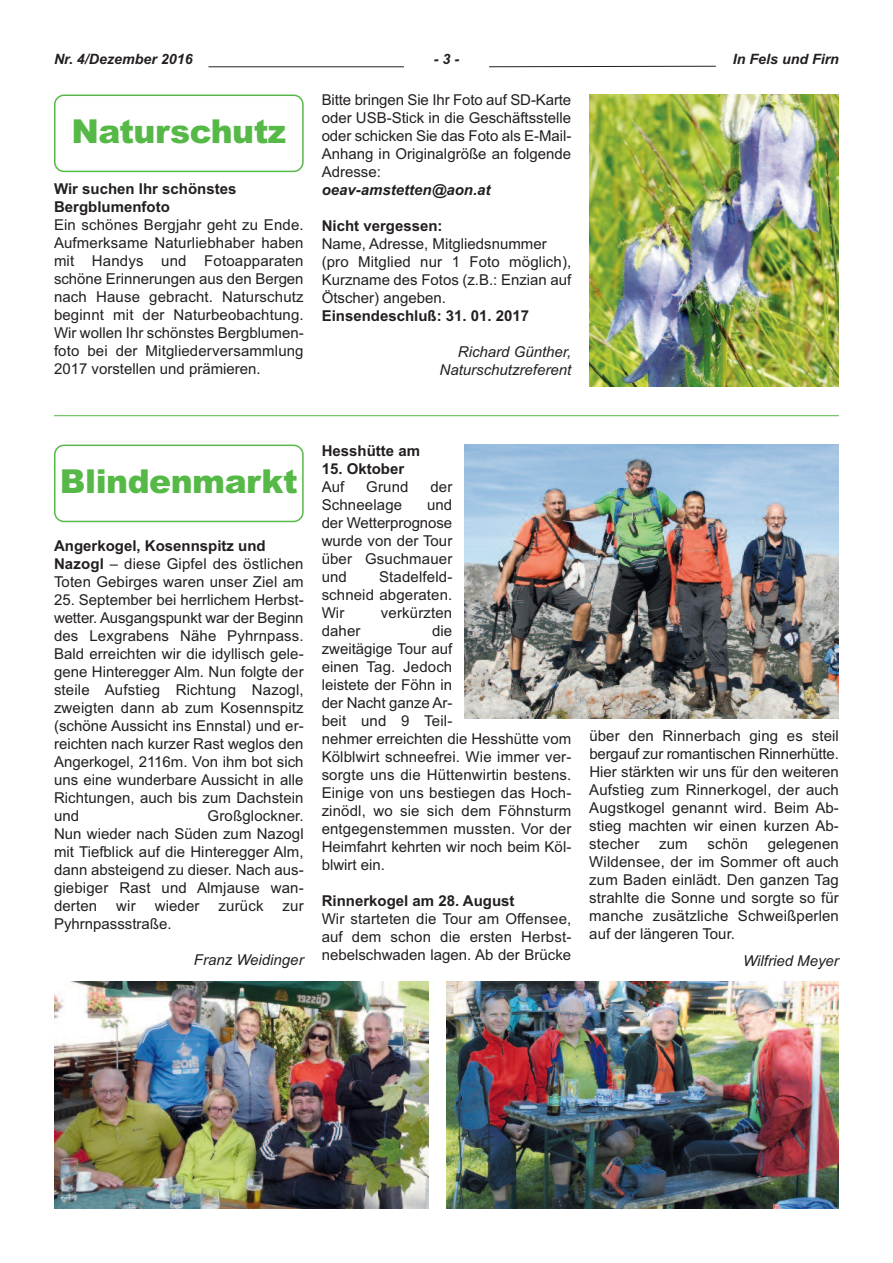
<style>
.page{position:relative;width:893px;height:1263px;background:#fff}
.page>*{position:absolute;margin:0;border:0;box-sizing:border-box;transform-origin:0 0}
.t1{font:900 33px "Arial";letter-spacing:-.015em;color:#56b947}
.t2{font:15px/18px "Arial";letter-spacing:.01em;color:#231f20;text-align:justify}
.t3{font:700 15px/18px "Arial";color:#231f20}
.t4{font:italic 15px/18px "Arial";color:#231f20;text-align:right}
.t5{font:italic 700 15px "Arial";color:#231f20}
.t6{font:italic 700 14.25px "Arial";color:#231f20}
.s1{font-weight:700}
</style>
<div class="page">
<hr style="left:208px;top:66px;width:196px;height:1px;background:#231f20">
<svg style="left:489px;top:65px;width:227px;height:3px"></svg>
<svg style="left:54px;top:445px;width:250px;height:77px"></svg>
<img style="left:464px;top:445px;width:375px;height:273px">
<img style="left:54px;top:981px;width:375px;height:228px">
<img style="left:446px;top:981px;width:393px;height:228px">
<hr style="left:54px;top:415px;width:785px;height:1px;background:#56b947">
<svg style="left:54px;top:95px;width:250px;height:77px"></svg>
<img style="left:589px;top:95px;width:250px;height:292px">
<p class="t6" style="left:54px;top:51px;width:140px">Nr. 4/Dezember 2016</p>
<p class="t6" style="left:434px;top:51px;width:27px">-3-</p>
<p class="t6" style="left:733px;top:51px;width:108px">In Fels und Firn</p>
<h1 class="t1" style="left:71px;top:112px;width:216px">Naturschutz</h1>
<p class="t3" style="left:54px;top:179px;width:184px">Wir suchen Ihr schönstes<br>Bergblumenfoto</p>
<p class="t2" style="left:54px;top:215px;width:251px">Ein schönes Bergjahr geht zu Ende.<br>Aufmerksame Naturliebhaber haben mit Handys und Fotoapparaten schöne Erinnerungen aus den Bergen nach Hause gebracht. Naturschutz beginnt mit der Naturbeobachtung.<br>Wir wollen Ihr schönstes Bergblumen&shy;foto bei der Mitgliederversammlung 2017 vorstellen und prämieren.</p>
<p class="t2" style="left:322px;top:91px;width:251px">Bitte bringen Sie Ihr Foto auf SD-Karte oder USB-Stick in die Geschäftsstelle oder schicken Sie das Foto als E-Mail-Anhang in Originalgröße an folgende Adresse:</p>
<p class="t5" style="left:322px;top:181px;width:170px">oeav-amstetten@aon.at</p>
<p class="t3" style="left:322px;top:217px;width:122px">Nicht vergessen:</p>
<p class="t2" style="left:322px;top:235px;width:251px;text-align:left">Name, Adresse, Mitgliedsnummer (pro Mitglied nur 1 Foto möglich),<br>Kurzname des Fotos (z.B.: Enzian auf<br>Ötscher) angeben.</p>
<p class="t3" style="left:322px;top:307px;width:209px">Einsendeschluß: 31. 01. 2017</p>
<p class="t4" style="left:440px;top:343px;width:133px">Richard Günther,<br>Naturschutzreferent</p>
<h1 class="t1" style="left:60px;top:462px;width:239px">Blindenmarkt</h1>
<p class="t2" style="left:54px;top:537px;width:251px;text-align:left"><span class="s1">Angerkogel, Kosennspitz und<br>Nazogl</span> – diese Gipfel des östlichen<br>Toten Gebirges waren unser Ziel am</p>
<p class="t2" style="left:54px;top:591px;width:251px">25. September bei herrlichem Herbst&shy;wetter. Ausgangspunkt war der Beginn des Lexgrabens Nähe Pyhrnpass.<br>Bald erreichten wir die idyllisch gele&shy;gene Hinteregger Alm. Nun folgte der steile Aufstieg Richtung Nazogl, zweigten dann ab zum Kosennspitz (schöne Aussicht ins Ennstal) und er&shy;reichten nach kurzer Rast weglos den Angerkogel, 2116m. Von ihm bot sich uns eine wunderbare Aussicht in alle Richtungen, auch bis zum Dachstein und</p>
<p class="t2" style="left:54px;top:807px;width:251px;text-indent:154px">Großglockner.<br>Nun wieder nach Süden zum Nazogl mit Tiefblick auf die Hinteregger Alm, dann absteigend zu dieser. Nach aus&shy;giebiger Rast und Almjause wan&shy;derten</p>
<p class="t2" style="left:116px;top:897px;width:21px">wir</p>
<p class="t2" style="left:155px;top:897px;width:46px">wieder</p>
<p class="t2" style="left:219px;top:897px;width:46px">zurück</p>
<p class="t2" style="left:283px;top:897px;width:23px">zur</p>
<p class="t2" style="left:54px;top:915px;width:119px">Pyhrnpassstraße.</p>
<p class="t4" style="left:194px;top:951px;width:111px">Franz Weidinger</p>
<p class="t3" style="left:322px;top:441px;width:100px">Hesshütte am</p>
<p class="t3" style="left:322px;top:459px;width:84px">15. Oktober</p>
<p class="t2" style="left:322px;top:477px;width:24px">Auf</p>
<p class="t2" style="left:366px;top:477px;width:44px">Grund</p>
<p class="t2" style="left:430px;top:477px;width:23px">der</p>
<p class="t2" style="left:322px;top:495px;width:82px">Schneelage</p>
<p class="t2" style="left:322px;top:495px;width:132px;text-indent:105px">und der Wetterprognose wurde von der Tour über Gsuchmauer und</p>
<p class="t2" style="left:322px;top:567px;width:132px;text-indent:57px">Stadelfeld&shy;schneid abgeraten.<br>Wir</p>
<p class="t2" style="left:381px;top:603px;width:73px">verkürzten</p>
<p class="t2" style="left:322px;top:621px;width:251px;text-align:left;text-indent:110px">die<br>zweitägige Tour auf<br>einen Tag. Jedoch<br>leistete der Föhn in<br>der Nacht ganze Ar-<br>beit und 9 Teil-<br>nehmer erreichten die Hesshütte vom<br>Kölblwirt schneefrei. Wie immer ver&shy;sorgte uns die Hüttenwirtin bestens.<br>Einige von uns bestiegen das Hoch&shy;zinödl, wo sie sich dem Föhnsturm entgegenstemmen mussten. Vor der<br>Heimfahrt kehrten wir noch beim Köl&shy;blwirt ein.</p>
<p class="t3" style="left:322px;top:891px;width:194px">Rinnerkogel am 28. August</p>
<p class="t2" style="left:322px;top:909px;width:251px">Wir starteten die Tour am Offensee, auf dem schon die ersten Herbst&shy;nebelschwaden lagen. Ab der Brücke</p>
<p class="t2" style="left:322px;top:621px;width:40px">daher</p>
<p class="t2" style="left:589px;top:727px;width:251px">über den Rinnerbach ging es steil bergauf zur romantischen Rinnerhütte.<br>Hier stärkten wir uns für den weiteren Aufstieg zum Rinnerkogel, der auch Augstkogel genannt wird. Beim Ab&shy;stieg machten wir einen kurzen Ab&shy;stecher</p>
<p class="t2" style="left:659px;top:835px;width:30px">zum</p>
<p class="t2" style="left:707px;top:835px;width:42px">schön</p>
<p class="t2" style="left:589px;top:835px;width:251px;text-indent:178px">gelegenen Wildensee, der im Sommer oft auch zum Baden einlädt. Den ganzen Tag strahlte die Sonne und sorgte so für manche zusätzliche Schweißperlen auf der längeren Tour.</p>
<p class="t4" style="left:743px;top:952px;width:97px">Wilfried Meyer</p>
</div>
